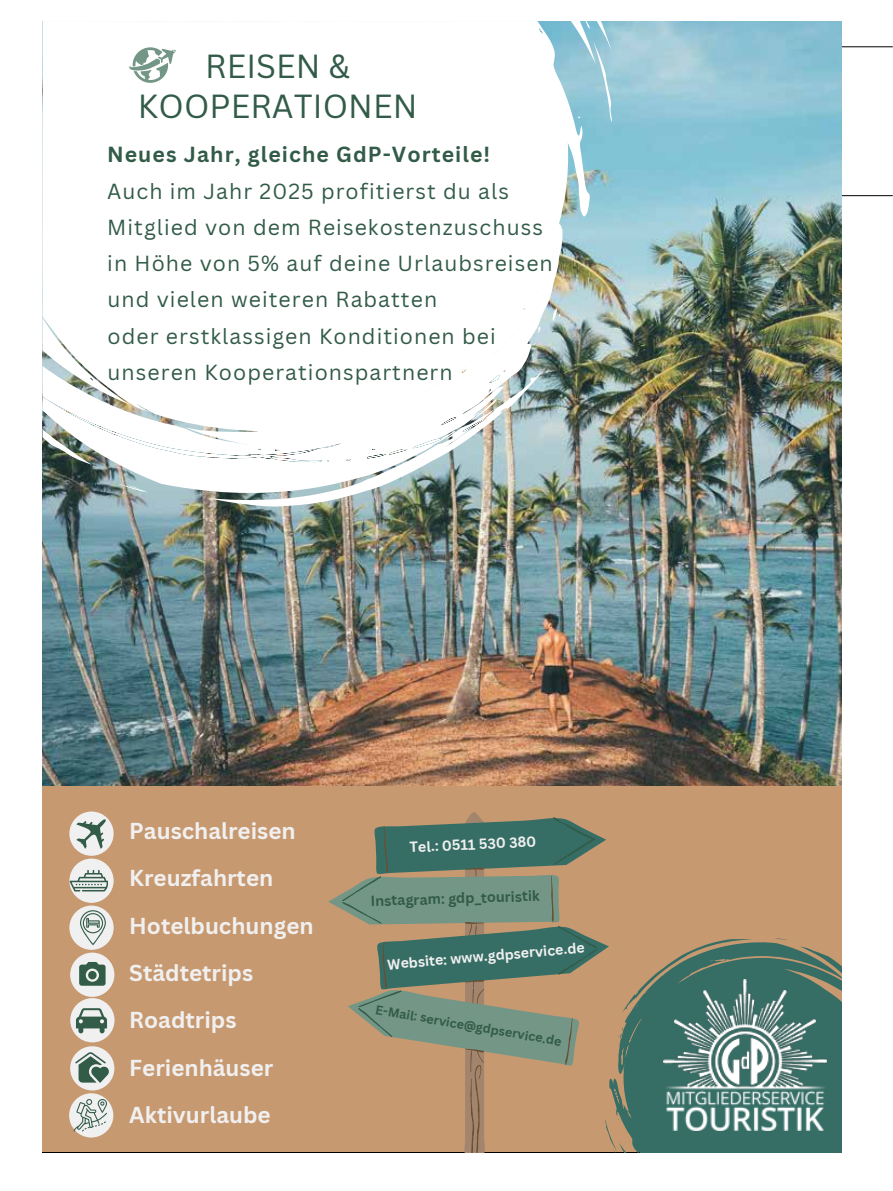
<style>
.page{position:relative;width:893px;height:1191px;background:#fff}
.page>*{position:absolute;margin:0;border:0;box-sizing:border-box;transform-origin:0 0}
.t1{font:32.55px/39.3px "Canva Sans";color:#325b48;text-align:center}
.t2{font:700 22.5px/47.4px "Canva Sans";color:#f1f0f0}
.t3{font:21.3px/36.3px "Canva Sans";letter-spacing:.05em;color:#325b48}
.t4{font:700 21.3px "Canva Sans";letter-spacing:.05em;color:#325b48}
.t5{font:700 14.25px "Canva Sans";color:#325b48}
.t6{font:700 14.25px "Canva Sans";color:#f1f0f0}
.t7{font:700 14.1px "Canva Sans";color:#f1f0f0}
.t8{font:700 12.6px "Canva Sans";color:#325b48}
</style>
<div class="page">
<hr style="left:43px;top:195px;width:850px;height:1px;background:#000">
<hr style="left:43px;top:47px;width:850px;height:1px;background:#000">
<img style="left:43px;top:21px;width:799px;height:765px">
<div style="left:43px;top:786px;width:799px;height:366px;background:#c79971"></div>
<svg style="left:43px;top:21px;width:570px;height:485px"></svg>
<svg style="left:129px;top:47px;width:109px;height:43px"></svg>
<div style="left:69px;top:905px;width:45px;height:44px;background:#f1f0f0;border-radius:22px"></div>
<svg style="left:80px;top:910px;width:26px;height:35px"></svg>
<div style="left:69px;top:811px;width:45px;height:44px;background:#f1f0f0;border-radius:22px"></div>
<div style="left:70px;top:952px;width:44px;height:44px;background:#f1f0f0;border-radius:22px"></div>
<svg style="left:79px;top:962px;width:26px;height:23px"></svg>
<div style="left:70px;top:1046px;width:44px;height:44px;background:#f1f0f0;border-radius:22px"></div>
<svg style="left:75px;top:1052px;width:34px;height:30px"></svg>
<svg style="left:76px;top:819px;width:30px;height:29px"></svg>
<div style="left:69px;top:858px;width:45px;height:44px;background:#f1f0f0;border-radius:22px"></div>
<svg style="left:69px;top:870px;width:39px;height:21px"></svg>
<div style="left:70px;top:998px;width:45px;height:44px;background:#f1f0f0;border-radius:22px"></div>
<svg style="left:76px;top:1008px;width:31px;height:25px"></svg>
<div style="left:69px;top:1093px;width:44px;height:44px;background:#f1f0f0;border-radius:22px"></div>
<svg style="left:73px;top:1099px;width:34px;height:32px"></svg>
<svg style="left:609px;top:938px;width:233px;height:214px;fill:#366e66"></svg>
<img style="left:664px;top:980px;width:162px;height:150px">
<svg style="left:342px;top:817px;width:255px;height:220px"></svg>
<svg style="left:383px;top:826px;width:189px;height:326px"></svg>
<h1 class="t1" style="left:138px;top:47px;width:281px">REISEN &amp;<br>KOOPERATIONEN</h1>
<p class="t4" style="left:107px;top:142px;width:385px">Neues Jahr, gleiche GdP-Vorteile!</p>
<p class="t3" style="left:107px;top:173px;width:447px">Auch im Jahr 2025 profitierst du als Mitglied von dem Reisekostenzuschuss in Höhe von 5% auf deine Urlaubsreisen und vielen weiteren Rabatten<br>oder erstklassigen Konditionen bei unseren Kooperationspartnern</p>
<p class="t2" style="left:129px;top:807px;width:186px">Pauschalreisen<br>Kreuzfahrten<br>Hotelbuchungen<br>Städtetrips<br>Roadtrips<br>Ferienhäuser<br>Aktivurlaube</p>
<p class="t6" style="left:409px;top:839px;width:128px;rotate:-3deg">Tel.: 0511 530 380</p>
<p class="t5" style="left:370px;top:892px;width:171px;rotate:-2deg">Instagram: gdp_touristik</p>
<p class="t7" style="left:387px;top:956px;width:199px;rotate:-5deg">Website: www.gdpservice.de</p>
<p class="t8" style="left:377px;top:1001px;width:190px;rotate:10deg">E-Mail: service@gdpservice.de</p>
</div>
